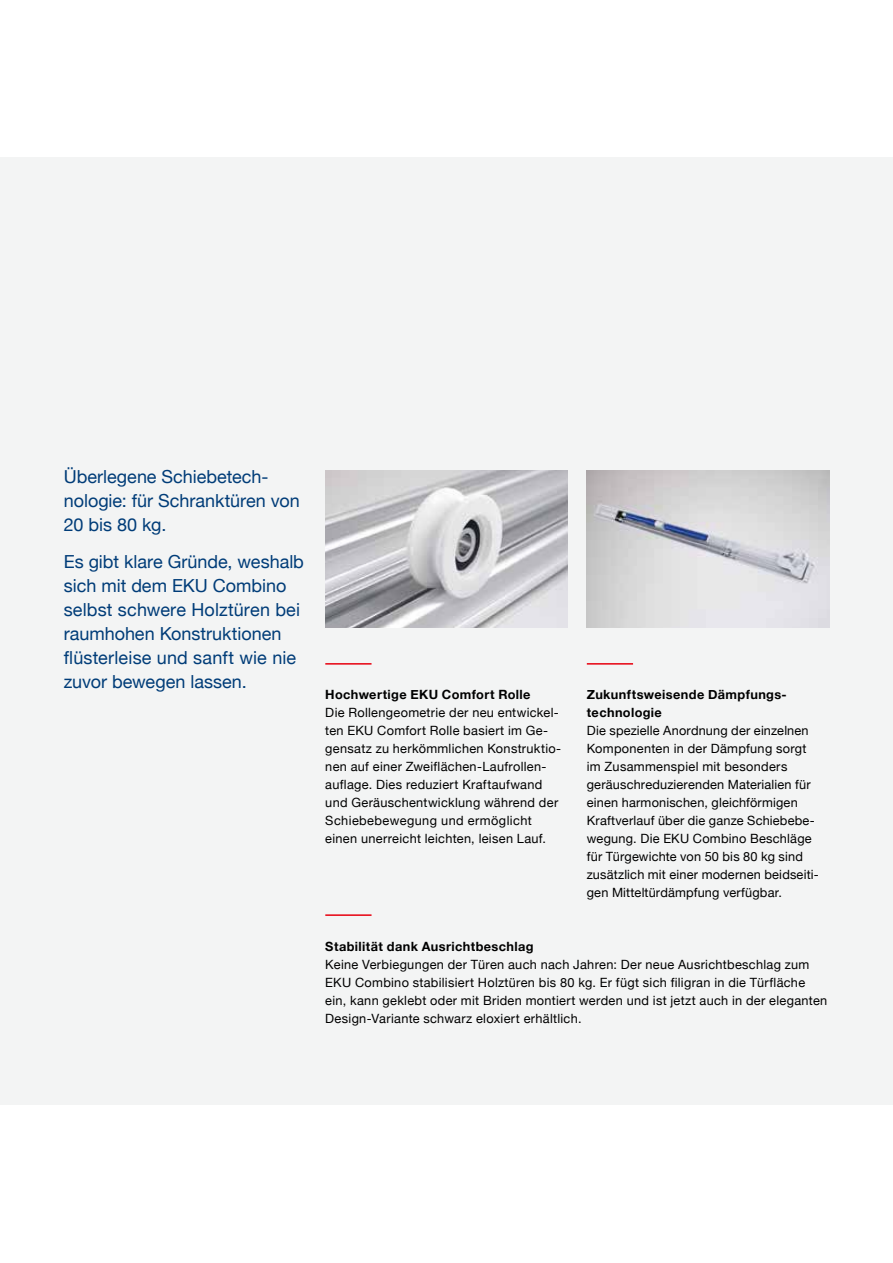
<style>
.page{position:relative;width:893px;height:1263px;background:#fff}
.page>*{position:absolute;margin:0;border:0;box-sizing:border-box;transform-origin:0 0}
.t1{font:18px/24px "Helvetica Neue";color:#003c78}
.t2{font:12.75px/18px "Helvetica Neue";letter-spacing:.02em;color:#000}
.t3{font:700 12.75px/18px "Helvetica Neue";letter-spacing:.03em;color:#000}
</style>
<div class="page">
<div style="left:0;top:157px;width:893px;height:948px;background:#f3f4f4"></div>
<hr style="left:325px;top:663px;width:47px;height:2px;background:#e7000e">
<hr style="left:325px;top:914px;width:47px;height:2px;background:#e7000e">
<hr style="left:587px;top:663px;width:46px;height:2px;background:#e7000e">
<img style="left:587px;top:471px;width:242px;height:156px">
<img style="left:325px;top:471px;width:243px;height:156px">
<h1 class="t1" style="left:64px;top:466px;width:238px">Überlegene Schiebetech&shy;nologie: für Schranktüren von<br>20 bis 80 kg.</h1>
<h1 class="t1" style="left:64px;top:551px;width:242px">Es gibt klare Gründe, weshalb sich mit dem EKU Combino selbst schwere Holztüren bei raumhohen Konstruktionen flüsterleise und sanft wie nie zuvor bewegen lassen.</h1>
<p class="t3" style="left:325px;top:686px;width:207px">Hochwertige EKU Comfort Rolle</p>
<p class="t2" style="left:325px;top:704px;width:237px">Die Rollengeometrie der neu entwickel&shy;ten EKU Comfort Rolle basiert im Ge&shy;gensatz zu herkömmlichen Konstruktio&shy;nen auf einer Zweiflächen-Laufrollen&shy;auflage. Dies reduziert Kraftaufwand und Geräuschentwicklung während der Schiebebewegung und ermöglicht einen unerreicht leichten, leisen Lauf.</p>
<p class="t3" style="left:587px;top:686px;width:201px">Zukunftsweisende Dämpfungs&shy;technologie</p>
<p class="t2" style="left:587px;top:722px;width:233px">Die spezielle Anordnung der einzelnen Komponenten in der Dämpfung sorgt im Zusammenspiel mit besonders geräuschreduzierenden Materialien für einen harmonischen, gleichförmigen Kraftverlauf über die ganze Schiebebe&shy;wegung. Die EKU Combino Beschläge für Türgewichte von 50 bis 80 kg sind zusätzlich mit einer modernen beidseiti&shy;gen Mitteltürdämpfung verfügbar.</p>
<p class="t3" style="left:325px;top:938px;width:210px">Stabilität dank Ausrichtbeschlag</p>
<p class="t2" style="left:325px;top:956px;width:503px">Keine Verbiegungen der Türen auch nach Jahren: Der neue Ausrichtbeschlag zum EKU Combino stabilisiert Holztüren bis 80 kg. Er fügt sich filigran in die Türfläche ein, kann geklebt oder mit Briden montiert werden und ist jetzt auch in der eleganten Design-Variante schwarz eloxiert erhältlich.</p>
</div>
